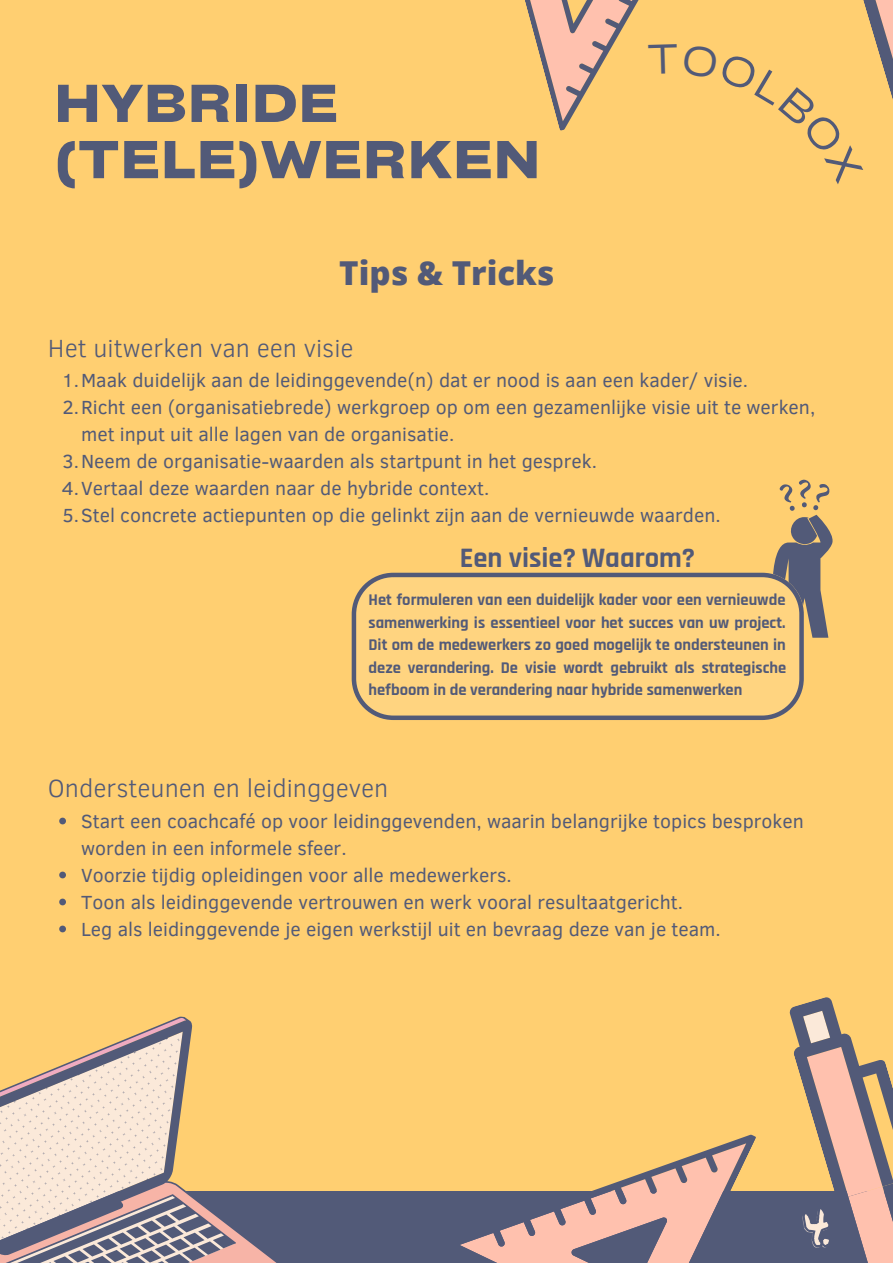
<style>
.page{position:relative;width:893px;height:1264px;background:#fff}
.page>*{position:absolute;margin:0;border:0;box-sizing:border-box;transform-origin:0 0}
.t1{font:700 expanded 51px/56.2px "Cy Grotesk";letter-spacing:.04em;color:#525a78}
.t2{font:49.35px "Permanent Marker";color:#fbe9d9}
.t3{font:800 33px "Open Sans";color:#525a78}
.t4{font:700 28.5px "Rajdhani";color:#525a78}
.t5{font:300 25.5px "Clear Sans";color:#525a78}
.t6{font:19.5px/27px "Clear Sans";color:#525a78}
.t7{font:700 16.5px/22.5px "Rajdhani";color:#525a78;text-align:justify}
</style>
<div class="page">
<div style="left:0;top:0;width:892px;height:1262px;background:#ffcf71"></div>
<svg style="left:59px;top:817px;width:7px;height:7px"></svg>
<svg style="left:59px;top:871px;width:7px;height:7px"></svg>
<svg style="left:59px;top:898px;width:7px;height:7px"></svg>
<svg style="left:59px;top:925px;width:7px;height:7px"></svg>
<div style="left:0;top:1191px;width:892px;height:71px;background:#525a78"></div>
<svg style="left:460px;top:1134px;width:296px;height:128px"></svg>
<svg style="left:0;top:1016px;width:275px;height:246px"></svg>
<svg style="left:773px;top:479px;width:60px;height:158px"></svg>
<svg style="left:351px;top:572px;width:452px;height:148px"></svg>
<svg style="left:789px;top:997px;width:103px;height:265px"></svg>
<svg style="left:525px;top:0;width:367px;height:131px"></svg>
<h1 class="t1" style="left:55px;top:73px;width:486px">HYBRIDE (TELE)WERKEN</h1>
<h3 class="t3" style="left:339px;top:249px;width:217px">Tips &amp; Tricks</h3>
<h3 class="t5" style="left:48px;top:329px;width:307px">Het uitwerken van een visie</h3>
<p class="t6" style="left:62px;top:365px;width:687px">1.Maak duidelijk aan de leidinggevende(n) dat er nood is aan een kader/ visie.</p>
<p class="t6" style="left:63px;top:392px;width:754px">2.Richt een (organisatiebrede) werkgroep op om een gezamenlijke visie uit te werken,</p>
<p class="t6" style="left:81px;top:419px;width:375px">met input uit alle lagen van de organisatie.</p>
<p class="t6" style="left:63px;top:446px;width:536px">3.Neem de organisatie-waarden als startpunt in het gesprek.</p>
<p class="t6" style="left:62px;top:473px;width:429px">4.Vertaal deze waarden naar de hybride context.</p>
<p class="t6" style="left:63px;top:500px;width:659px">5.Stel concrete actiepunten op die gelinkt zijn aan de vernieuwde waarden.</p>
<h3 class="t4" style="left:460px;top:540px;width:237px">Een visie? Waarom?</h3>
<p class="t7" style="left:368px;top:589px;width:419px">Het formuleren van een duidelijk kader voor een vernieuwde samenwerking is essentieel voor het succes van uw project.<br>Dit om de medewerkers zo goed mogelijk te ondersteunen in deze verandering. De visie wordt gebruikt als strategische hefboom in de verandering naar hybride samenwerken</p>
<h3 class="t5" style="left:48px;top:770px;width:342px">Ondersteunen en leidinggeven</h3>
<p class="t6" style="left:81px;top:806px;width:724px">Start een coachcafé op voor leidinggevenden, waarin belangrijke topics besproken worden in een informele sfeer.<br>Voorzie tijdig opleidingen voor alle medewerkers.<br>Toon als leidinggevende vertrouwen en werk vooral resultaatgericht.<br>Leg als leidinggevende je eigen werkstijl uit en bevraag deze van je team.</p>
<h2 class="t2" style="left:800px;top:1191px;width:34px">4.</h2>
</div>
